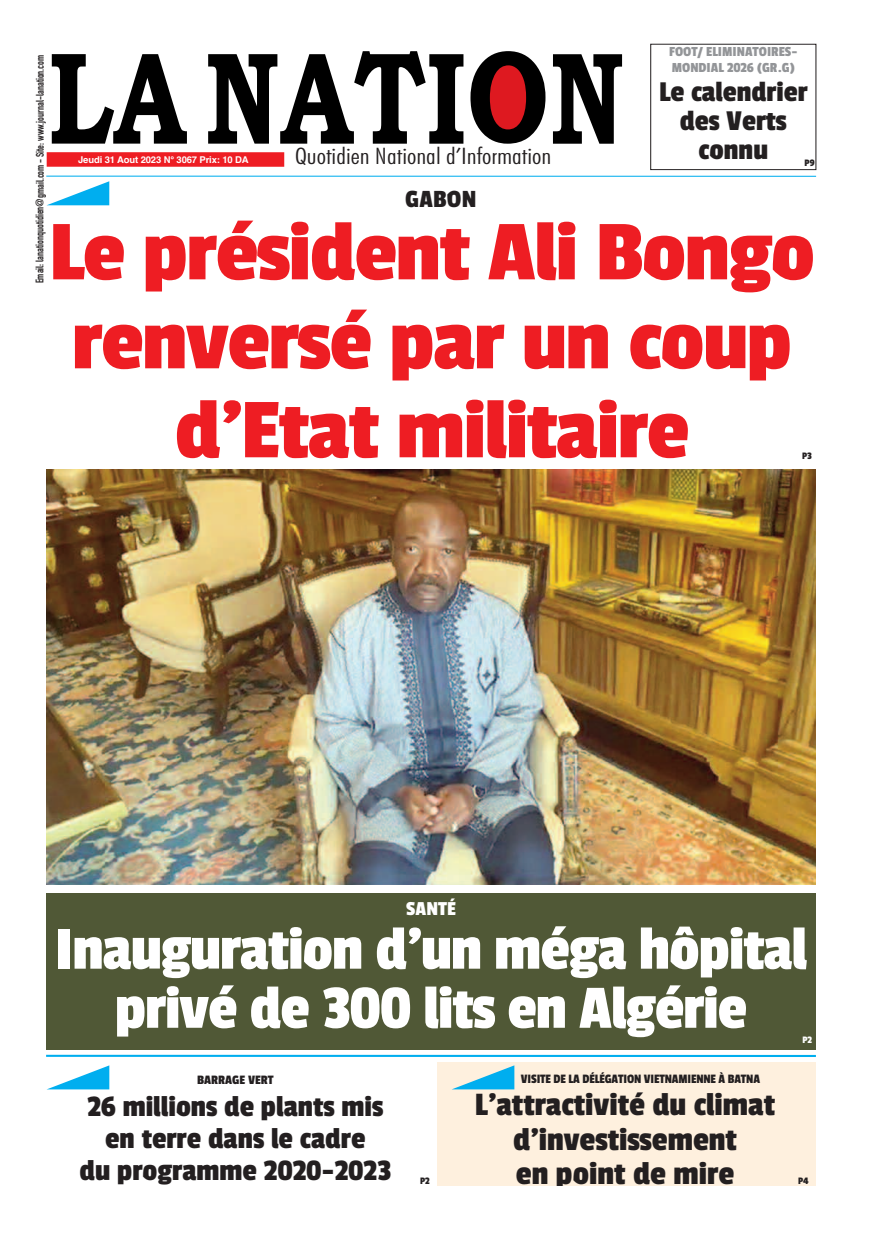
<style>
.page{position:relative;width:893px;height:1234px;background:#fff}
.page>*{position:absolute;margin:0;border:0;box-sizing:border-box;transform-origin:0 0}
.t1{font:88.95px/88.9px "Passion One";letter-spacing:-.015em;color:#ee1d23;text-align:center;scale:1.09 1}
.t2{font:64.2px/59.1px "Passion One";letter-spacing:-.015em;color:#fff;text-align:center;scale:1.04 1}
.t3{font:34.2px/34.2px "Passion One";color:#231f20;text-align:center;scale:1.05 1}
.t4{font:31.05px/32.1px "Passion One";color:#231f20;text-align:center;scale:1.05 1}
.t5{font:30px/29px "Passion One";color:#231f20;text-align:center;scale:1.05 1}
.t6{font:25.95px "Passion One";letter-spacing:.01em;color:#231f20;scale:1.05 1}
.t7{font:300 condensed 22.8px "Futura BT";color:#231f20;scale:1.21 1}
.t8{font:20.7px "Passion One";color:#fff;scale:1.05 1}
.t9{font:14.55px/15.6px "Passion One";color:#939598;scale:1.05 1}
.t10{font:13.5px "Passion One";letter-spacing:-.01em;color:#231f20}
.t11{font:13.5px "Passion One";letter-spacing:-.01em;color:#231f20;scale:1.05 1}
.t12{font:700 10.8px "DIN Condensed";color:#231f20;scale:.95 1}
.t13{font:10.35px "Passion One";color:#231f20;scale:1.05 1}
.t14{font:10.35px "Passion One";color:#fff;scale:1.05 1}
.t15{font:700 9.3px "Helvetica";letter-spacing:-.015em;color:#fff}
</style>
<div class="page">
<img style="left:46px;top:469px;width:770px;height:415px">
<div style="left:46px;top:893px;width:770px;height:156px;background:#505836"></div>
<div style="left:438px;top:1061px;width:378px;height:124px;background:#fef0de"></div>
<svg style="left:47px;top:181px;width:62px;height:24px"></svg>
<div style="left:47px;top:152px;width:237px;height:15px;background:#ee1d23"></div>
<svg style="left:52px;top:54px;width:135px;height:90px"></svg>
<svg style="left:208px;top:51px;width:255px;height:93px"></svg>
<svg style="left:470px;top:51px;width:75px;height:93px"></svg>
<svg style="left:553px;top:54px;width:69px;height:90px"></svg>
<hr style="left:46px;top:175px;width:770px;height:2px;background:#00aeef">
<div style="left:650px;top:44px;width:166px;height:126px;border:1px solid #231f20"></div>
<svg style="left:48px;top:1065px;width:61px;height:24px"></svg>
<svg style="left:453px;top:1065px;width:61px;height:24px"></svg>
<hr style="left:46px;top:1054px;width:770px;height:2px;background:#00aeef">
<p class="t12" style="left:34px;top:283px;width:242px;rotate:-90deg">Email: lanationquotidien@gmail.com - Site: www.journal-lanation.com</p>
<h3 class="t9" style="left:669px;top:44px;width:124px">FOOT/ ELIMINATOIRES-<br>MONDIAL 2026 (GR.G)</h3>
<h3 class="t5" style="left:659px;top:77px;width:143px">Le calendrier des Verts connu</h3>
<p class="t13" style="left:805px;top:157px;width:11px">P9</p>
<p class="t15" style="left:78px;top:154px;width:172px">Jeudi 31 Aout 2023 N° 3067 Prix: 10 DA</p>
<h3 class="t7" style="left:295px;top:143px;width:213px">Quotidien National d’Information</h3>
<h3 class="t6" style="left:405px;top:185px;width:70px">GABON</h3>
<h1 class="t1" style="left:49px;top:206px;width:704px">Le président Ali Bongo renversé par un coup d’Etat militaire</h1>
<p class="t13" style="left:802px;top:450px;width:11px">P3</p>
<h3 class="t8" style="left:406px;top:897px;width:49px">SANTÉ</h3>
<h2 class="t2" style="left:55px;top:918px;width:725px">Inauguration d’un méga hôpital privé de 300 lits en Algérie</h2>
<p class="t14" style="left:802px;top:1033px;width:11px">P2</p>
<p class="t11" style="left:197px;top:1072px;width:74px">BARRAGE VERT</p>
<h3 class="t4" style="left:80px;top:1089px;width:298px">26 millions de plants mis en terre dans le cadre<br>du programme 2020-2023</h3>
<p class="t13" style="left:420px;top:1174px;width:11px">P2</p>
<p class="t10" style="left:521px;top:1071px;width:241px">VISITE DE LA DÉLÉGATION VIETNAMIENNE À BATNA</p>
<h3 class="t3" style="left:475px;top:1086px;width:288px">L’attractivité du climat d’investissement<br>en point de mire</h3>
<p class="t13" style="left:798px;top:1174px;width:11px">P4</p>
</div>
